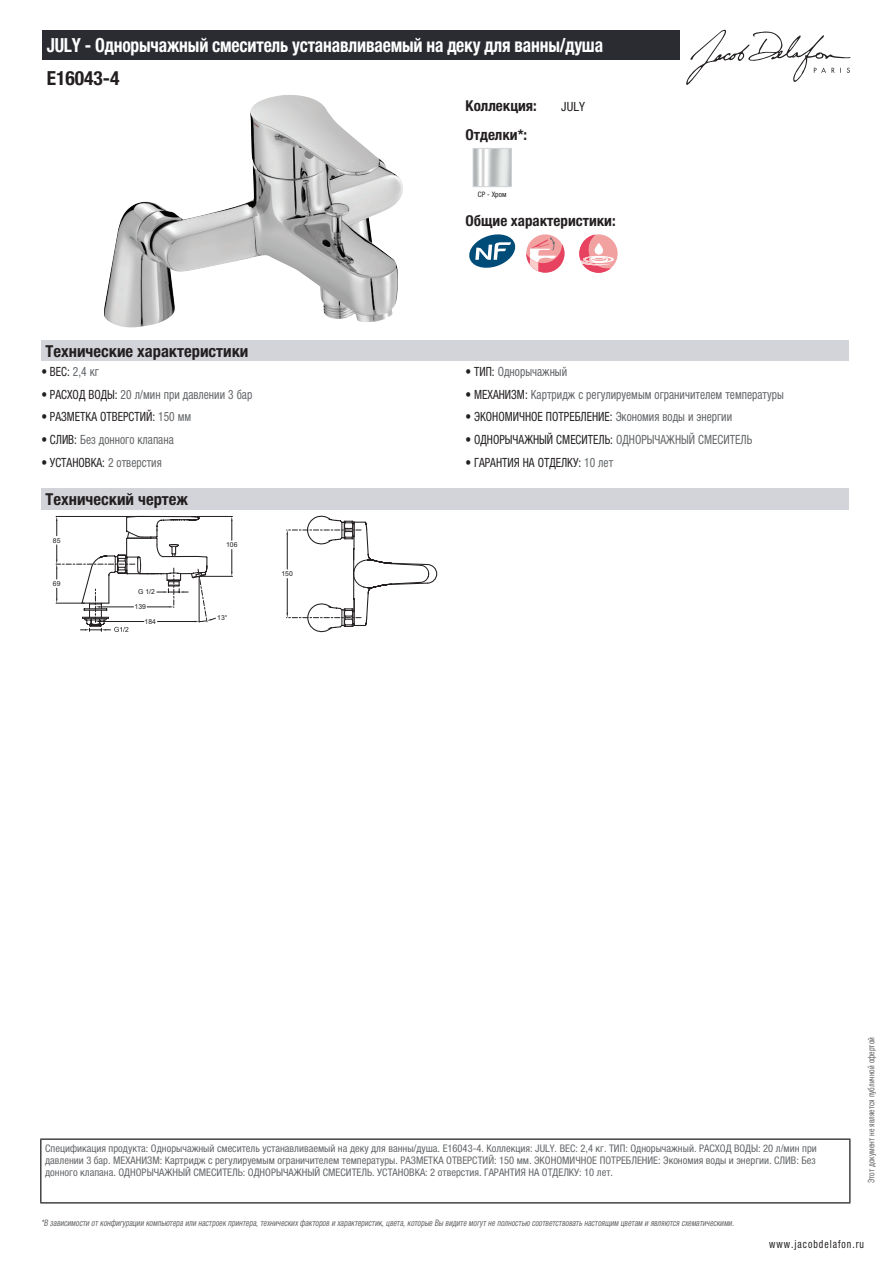
<style>
.page{position:relative;width:893px;height:1263px;background:#fff}
.page>*{position:absolute;margin:0;border:0;box-sizing:border-box;transform-origin:0 0}
.t1{font:700 condensed 19.5px "Helvetica Neue LTCYR";letter-spacing:-.01em;color:#fff;scale:.9 1}
.t2{font:700 condensed 19.5px "Helvetica Neue LTCYR";color:#231f20}
.t3{font:700 condensed 16.5px "Helvetica Neue LTCYR";color:#231f20}
.t4{font:700 condensed 15px "Helvetica Neue LTCYR";color:#231f20}
.t5{font:condensed 12.75px "Helvetica Neue LTCYR";color:#231f20;scale:.9 1}
.t6{font:condensed 12.75px "Helvetica Neue LTCYR";color:#626568;scale:.9 1}
.t7{font:condensed 12.75px "Helvetica Neue LTCYR";color:#231f20}
.t8{font:condensed 11.25px "Helvetica Neue LTCYR";letter-spacing:.1em;color:#231f20;scale:.87 1}
.t9{font:condensed 10.5px/12px "Helvetica Neue LTCYR";color:#626568;text-align:justify}
.t10{font:italic condensed 9px "Helvetica Neue LTCYR";color:#626568;scale:.87 1}
.t11{font:condensed 9px "Helvetica Neue LTCYR";color:#626568;scale:.87 1}
.t12{font:condensed 7.5px "Helvetica Neue LTCYR";color:#231f20}
.t13{font:6.9px/14.9px "Arial";color:#231f20}
.s1{color:#626568}
.s2{color:#231f20}
</style>
<div class="page">
<svg style="left:686px;top:30px;width:164px;height:55px"></svg>
<img style="left:104px;top:95px;width:299px;height:233px">
<img style="left:475px;top:150px;width:35px;height:35px">
<div style="left:473px;top:148px;width:39px;height:39px;border:1px solid #d3d4da"></div>
<svg style="left:469px;top:234px;width:46px;height:34px"></svg>
<svg style="left:526px;top:234px;width:38px;height:39px"></svg>
<svg style="left:526px;top:237px;width:38px;height:36px"></svg>
<svg style="left:579px;top:234px;width:39px;height:39px"></svg>
<svg style="left:579px;top:235px;width:35px;height:38px"></svg>
<div style="left:41px;top:340px;width:808px;height:22px;background:#d3d4da"></div>
<div style="left:41px;top:488px;width:808px;height:21px;background:#d3d4da"></div>
<svg style="left:56px;top:516px;width:177px;height:116px"></svg>
<svg style="left:286px;top:516px;width:151px;height:116px"></svg>
<div style="left:43px;top:30px;width:637px;height:30px;background:#2a2c32"></div>
<hr style="left:40px;top:1138px;width:810px;height:2px;background:#040503">
<hr style="left:40px;top:1140px;width:1px;height:62px;background:#040503">
<hr style="left:849px;top:1140px;width:1px;height:62px;background:#040503">
<hr style="left:40px;top:1202px;width:810px;height:1px;background:#040503">
<h1 class="t1" style="left:47px;top:34px;width:620px">JULY - Однорычажный смеситель устанавливаемый на деку для ванны/душа</h1>
<h1 class="t2" style="left:47px;top:67px;width:74px">E16043-4</h1>
<h3 class="t4" style="left:466px;top:97px;width:73px">Коллекция:</h3>
<p class="t7" style="left:561px;top:99px;width:25px">JULY</p>
<h3 class="t4" style="left:466px;top:126px;width:63px">Отделки*:</h3>
<p class="t12" style="left:478px;top:190px;width:30px">CP - Хром</p>
<h3 class="t4" style="left:466px;top:212px;width:152px">Общие характеристики:</h3>
<h2 class="t3" style="left:46px;top:342px;width:204px">Технические характеристики</h2>
<p class="t5" style="left:41px;top:364px;width:65px">• ВЕС: <span class="s1">2,4 кг</span></p>
<p class="t6" style="left:466px;top:364px;width:114px"><span class="s2">• ТИП:</span> Однорычажный</p>
<p class="t6" style="left:41px;top:387px;width:236px"><span class="s2">• РАСХОД ВОДЫ:</span> 20 л/мин при давлении 3 бар</p>
<p class="t6" style="left:466px;top:387px;width:355px"><span class="s2">• МЕХАНИЗМ:</span> Картридж с регулируемым ограничителем температуры</p>
<p class="t5" style="left:41px;top:410px;width:168px">• РАЗМЕТКА ОТВЕРСТИЙ: <span class="s1">150 мм</span></p>
<p class="t5" style="left:466px;top:410px;width:298px">• ЭКОНОМИЧНОЕ ПОТРЕБЛЕНИЕ: <span class="s1">Экономия воды и энергии</span></p>
<p class="t6" style="left:41px;top:432px;width:149px"><span class="s2">• СЛИВ:</span> Без донного клапана</p>
<p class="t5" style="left:466px;top:432px;width:320px">• ОДНОРЫЧАЖНЫЙ СМЕСИТЕЛЬ: <span class="s1">ОДНОРЫЧАЖНЫЙ СМЕСИТЕЛЬ</span></p>
<p class="t5" style="left:41px;top:455px;width:135px">• УСТАНОВКА: <span class="s1">2 отверстия</span></p>
<p class="t5" style="left:466px;top:455px;width:166px">• ГАРАНТИЯ НА ОТДЕЛКУ: <span class="s1">10 лет</span></p>
<h2 class="t3" style="left:46px;top:490px;width:144px">Технический чертеж</h2>
<p class="t13" style="left:226px;top:537px;width:13px">106</p>
<p class="t13" style="left:53px;top:533px;width:9px">85</p>
<p class="t13" style="left:53px;top:576px;width:9px">69</p>
<p class="t13" style="left:138px;top:584px;width:18px">G 1/2</p>
<p class="t13" style="left:145px;top:599px;width:13px;text-indent:-10px">139<br>184</p>
<p class="t13" style="left:217px;top:610px;width:12px">13°</p>
<p class="t13" style="left:281px;top:567px;width:13px">150</p>
<p class="t9" style="left:45px;top:1142px;width:773px">Спецификация продукта: Однорычажный смеситель устанавливаемый на деку для ванны/душа. E16043-4. Коллекция: JULY. ВЕС: 2,4 кг. ТИП: Однорычажный. РАСХОД ВОДЫ: 20 л/мин при давлении 3 бар. МЕХАНИЗМ: Картридж с регулируемым ограничителем температуры. РАЗМЕТКА ОТВЕРСТИЙ: 150 мм. ЭКОНОМИЧНОЕ ПОТРЕБЛЕНИЕ: Экономия воды и энергии. СЛИВ: Без донного клапана. ОДНОРЫЧАЖНЫЙ СМЕСИТЕЛЬ: ОДНОРЫЧАЖНЫЙ СМЕСИТЕЛЬ. УСТАНОВКА: 2 отверстия. ГАРАНТИЯ НА ОТДЕЛКУ: 10 лет.</p>
<p class="t10" style="left:41px;top:1218px;width:800px">*В зависимости отконфигурации компьютера или настроек принтера,техническихфакторов и характеристик,цвета,которые Вы видите могутне полностью соответствоватьнастоящим цветам и являются схематическими.</p>
<p class="t11" style="left:866px;top:1183px;width:169px;rotate:-90deg">Этот документ не является публичной офертой</p>
<p class="t8" style="left:769px;top:1237px;width:110px">www.jacobdelafon.ru</p>
</div>
